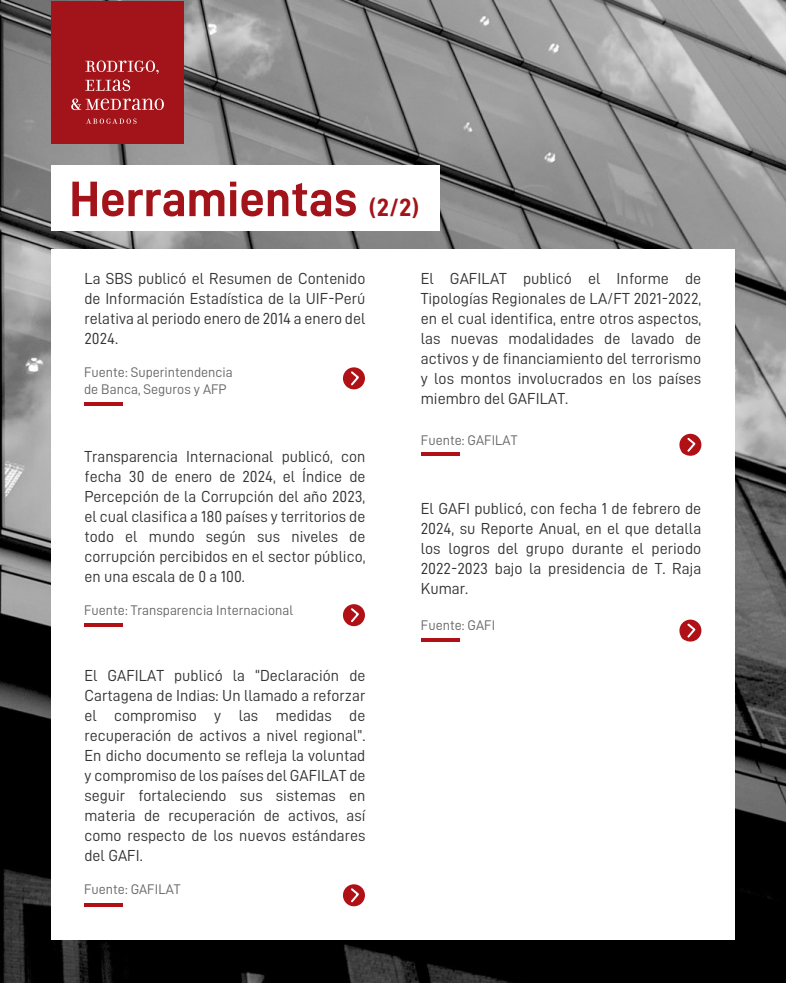
<style>
.page{position:relative;width:786px;height:983px;background:#fff}
.page>*{position:absolute;margin:0;border:0;box-sizing:border-box;transform-origin:0 0}
.t1{font:50px "D DIN Bold";color:#a21419}
.t2{font:16px/20px "D DIN";color:#333;text-align:justify}
.t3{font:14px/16.8px "D DIN";color:#666}
.s1{font-size:25px;color:#a31419}
</style>
<div class="page">
<img style="left:0;top:0;width:785px;height:983px">
<div style="left:51px;top:166px;width:389px;height:65px;background:#fff"></div>
<div style="left:51px;top:249px;width:683px;height:691px;background:#fff"></div>
<div style="left:343px;top:367px;width:22px;height:22px;background:#af1116;border-radius:50%"></div>
<svg style="left:351px;top:371px;width:8px;height:15px"></svg>
<svg style="left:679px;top:434px;width:22px;height:22px"></svg>
<hr style="left:421px;top:453px;width:38px;height:3px;background:#af1116">
<svg style="left:679px;top:620px;width:22px;height:22px"></svg>
<hr style="left:421px;top:639px;width:38px;height:3px;background:#af1116">
<hr style="left:84px;top:403px;width:39px;height:3px;background:#af1116">
<div style="left:343px;top:604px;width:22px;height:22px;background:#af1116;border-radius:50%"></div>
<svg style="left:351px;top:608px;width:8px;height:14px"></svg>
<hr style="left:84px;top:623px;width:39px;height:3px;background:#af1116">
<div style="left:343px;top:884px;width:22px;height:22px;background:#af1116;border-radius:50%"></div>
<svg style="left:351px;top:888px;width:8px;height:15px"></svg>
<hr style="left:84px;top:903px;width:39px;height:3px;background:#af1116">
<div style="left:51px;top:1px;width:133px;height:143px;background:#a21419"></div>
<svg style="left:85px;top:61px;width:74px;height:13px"></svg>
<svg style="left:85px;top:80px;width:45px;height:11px"></svg>
<svg style="left:71px;top:99px;width:93px;height:11px"></svg>
<svg style="left:86px;top:119px;width:50px;height:5px"></svg>
<h1 class="t1" style="left:69px;top:171px;width:351px">Herramientas <span class="s1">(2/2)</span></h1>
<p class="t2" style="left:84px;top:269px;width:282px">La SBS publicó el Resumen de Contenido de Información Estadística de la UIF-Perú relativa al periodo enero de 2014 a enero del 2024.</p>
<p class="t3" style="left:84px;top:364px;width:150px">Fuente: Superintendencia de Banca, Seguros y AFP</p>
<p class="t2" style="left:84px;top:446px;width:282px">Transparencia Internacional publicó, con fecha 30 de enero de 2024, el Índice de Percepción de la Corrupción del año 2023, el cual clasifica a 180 países y territorios de todo el mundo según sus niveles de corrupción percibidos en el sector público, en una escala de 0 a 100.</p>
<p class="t3" style="left:84px;top:601px;width:210px">Fuente: Transparencia Internacional</p>
<p class="t2" style="left:84px;top:665px;width:282px">El GAFILAT publicó la “Declaración de Cartagena de Indias: Un llamado a reforzar el compromiso y las medidas de recuperación de activos a nivel regional”.<br>En dicho documento se refleja la voluntad y compromiso de los países del GAFILAT de seguir fortaleciendo sus sistemas en materia de recuperación de activos, así como respecto de los nuevos estándares del GAFI.</p>
<p class="t3" style="left:84px;top:880px;width:98px">Fuente: GAFILAT</p>
<p class="t2" style="left:420px;top:269px;width:282px">El GAFILAT publicó el Informe de Tipologías Regionales de LA/FT 2021-2022, en el cual identifica, entre otros aspectos, las nuevas modalidades de lavado de activos y de financiamiento del terrorismo y los montos involucrados en los países miembro del GAFILAT.</p>
<p class="t3" style="left:421px;top:431px;width:98px">Fuente: GAFILAT</p>
<p class="t2" style="left:420px;top:498px;width:282px">El GAFI publicó, con fecha 1 de febrero de 2024, su Reporte Anual, en el que detalla los logros del grupo durante el periodo 2022-2023 bajo la presidencia de T. Raja Kumar.</p>
<p class="t3" style="left:421px;top:617px;width:76px">Fuente: GAFI</p>
</div>
